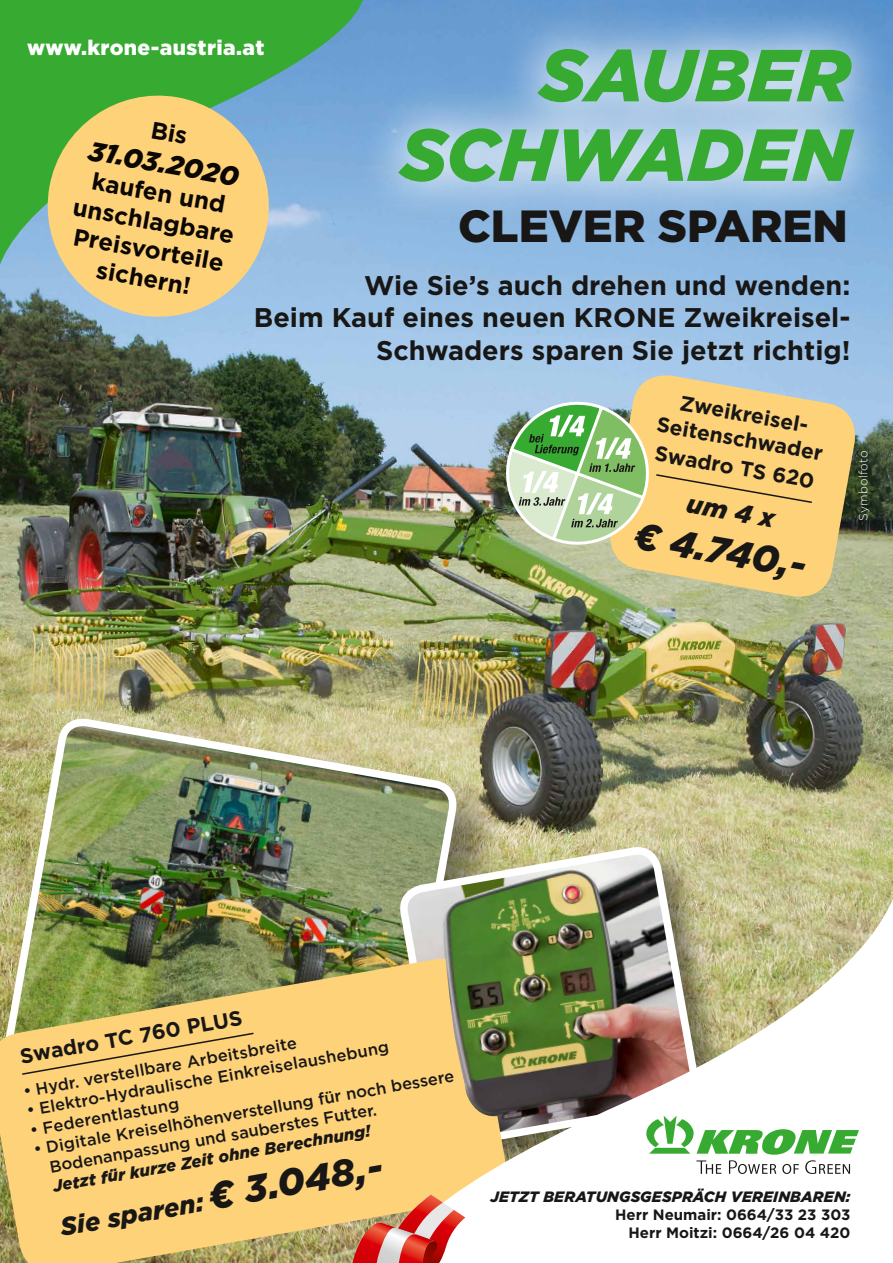
<style>
.page{position:relative;width:893px;height:1263px;background:#fff}
.page>*{position:absolute;margin:0;border:0;box-sizing:border-box;transform-origin:0 0}
.t1{font:italic 900 73.5px/79.5px "Gotham";color:#37aa32;text-align:right}
.t2{font:900 45px "Gotham";color:#181716}
.t3{font:italic 900 37.5px "Gotham";color:#181716}
.t4{font:700 27px/32.4px "Gotham";color:#181716;text-align:right}
.t5{font:italic 900 27px "Gotham";color:#0b0703}
.t6{font:italic 900 25.5px "Gotham";color:#181716}
.t7{font:700 24px/28.8px "Gotham";color:#0b0703;text-align:center}
.t8{font:700 21px/25.2px "Gotham";color:#181716;text-align:center}
.t9{font:900 21px "Gotham";letter-spacing:.02em;color:#fff}
.t10{font:500 16.5px/19.8px "Gotham";color:#181716}
.t11{font:italic 900 16.5px "Gotham";color:#181716}
.t12{font:700 15px/18px "Gotham";color:#181716;text-align:right}
.t13{font:italic 900 15px "Gotham";letter-spacing:.01em;color:#181716}
.t14{font:300 12px "Gotham";letter-spacing:.02em;color:#fff}
.s1{font-size:37.5px}
</style>
<div class="page">
<img style="left:0;top:0;width:893px;height:864px">
<div style="left:0;top:713px;width:511px;height:520px;background:#181716;opacity:.5"></div>
<img style="left:0;top:714px;width:461px;height:239px">
<svg style="left:401px;top:847px;width:298px;height:17px"></svg>
<svg style="left:0;top:0;width:367px;height:286px;background:#55ac74"></svg>
<svg style="left:39px;top:87px;width:239px;height:239px;background:#cfc787"></svg>
<div style="left:355px;top:3px;width:538px;height:225px;background:#fff;opacity:.75"></div>
<svg style="left:605px;top:370px;width:255px;height:232px;background:#cfc392"></svg>
<svg style="left:499px;top:394px;width:314px;height:158px;background:#d3ca86"></svg>
<svg style="left:0;top:953px;width:384px;height:310px;background:#e2c270"></svg>
<img style="left:384px;top:864px;width:509px;height:369px">
<svg style="left:646px;top:1116px;width:213px;height:58px"></svg>
<img style="left:352px;top:1194px;width:113px;height:69px">
<img style="left:443px;top:913px;width:137px;height:207px">
<div style="left:21px;top:1031px;width:234px;height:45px;background:#fed279"></div>
<svg style="left:152px;top:121px;width:35px;height:23px"></svg>
<p class="t9" style="left:27px;top:33px;width:239px">www.krone-austria.at</p>
<h1 class="t1" style="left:400px;top:35px;width:452px">SAUBER<br>SCHWADEN</h1>
<h2 class="t2" style="left:458px;top:195px;width:391px">CLEVER SPAREN</h2>
<h3 class="t5" style="left:92px;top:132px;width:154px;rotate:10deg">31.03.2020</h3>
<h3 class="t7" style="left:81px;top:164px;width:165px;rotate:10deg">kaufen und unschlagbare<br>Preisvorteile sichern!</h3>
<h3 class="t4" style="left:254px;top:269px;width:598px">Wie Sie’s auch drehen und wenden:<br>Beim Kauf eines neuen KRONE Zweikreisel-<br>Schwaders sparen Sie jetzt richtig!</h3>
<p class="t8" style="left:663px;top:387px;width:170px;rotate:10deg">Zweikreisel-<br>Seitenschwader</p>
<p class="t8" style="left:657px;top:440px;width:163px;rotate:10deg">Swadro TS 620</p>
<h3 class="t6" style="left:690px;top:486px;width:90px;rotate:10deg">um 4 x</h3>
<h3 class="t3" style="left:639px;top:510px;width:176px;rotate:10deg">€ 4.740,-</h3>
<p class="t14" style="left:855px;top:521px;width:72px;rotate:-90deg">Symbolfoto</p>
<p class="t8" style="left:18px;top:1044px;width:227px;rotate:-10deg">Swadro TC 760 PLUS</p>
<p class="t10" style="left:22px;top:1081px;width:279px;rotate:-10deg">• Hydr. verstellbare Arbeitsbreite</p>
<p class="t10" style="left:25px;top:1100px;width:369px;rotate:-10deg">• Elektro-Hydraulische Einkreiselaushebung</p>
<p class="t10" style="left:45px;top:1137px;width:415px;text-indent:-13px;rotate:-10deg">• Digitale Kreiselhöhenverstellung für noch bessere<br>Bodenanpassung und sauberstes Futter.</p>
<p class="t10" style="left:29px;top:1120px;width:152px;rotate:-10deg">• Federentlastung</p>
<p class="t11" style="left:51px;top:1175px;width:324px;rotate:-10deg">Jetzt für kurze Zeit ohne Berechnung!</p>
<h3 class="t6" style="left:58px;top:1209px;width:329px;rotate:-10deg">Sie sparen: <span class="s1">€ 3.048,-</span></h3>
<p class="t13" style="left:490px;top:1186px;width:362px">JETZT BERATUNGSGESPRÄCH VEREINBAREN:</p>
<p class="t12" style="left:615px;top:1205px;width:237px">Herr Neumair: 0664/33 23 303<br>Herr Moitzi: 0664/26 04 420</p>
</div>
